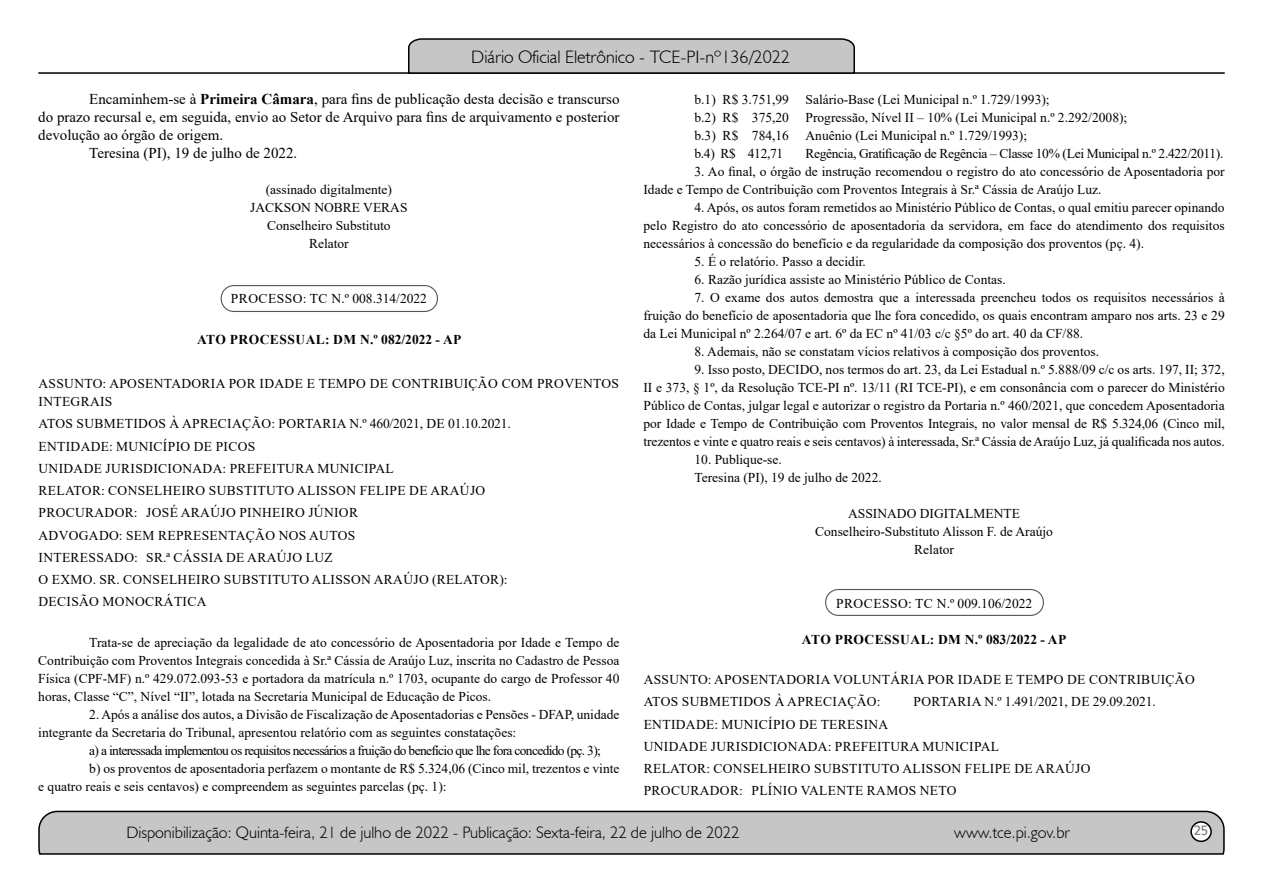
<style>
.page{position:relative;width:1263px;height:893px;background:#fff}
.page>*{position:absolute;margin:0;border:0;box-sizing:border-box;transform-origin:0 0}
.t1{font:300 18px "Humanist 521 BT";color:#000}
.t2{font:300 16.5px "Humanist 521 BT";color:#000}
.t3{font:15px "Times New Roman";color:#000}
.t4{font:15px "Estrangelo Edessa";color:#808080}
.t5{font:13.5px/18px "Times New Roman";color:#000;text-align:justify}
.t6{font:13.5px/22.2px "Times New Roman";letter-spacing:.025em;color:#000}
.t7{font:13.5px "Times New Roman";letter-spacing:-.05em;color:#000}
.t8{font:13.5px "Times New Roman";letter-spacing:-.025em;color:#000}
.t9{font:700 13.5px "Times New Roman";letter-spacing:.035em;color:#000}
.t10{font:13.5px "Times New Roman";letter-spacing:.035em;color:#000}
.s1{font-weight:700}
</style>
<div class="page">
<svg style="left:38px;top:810px;width:1187px;height:45px;background:#b9b9b9"></svg>
<div style="left:1191px;top:822px;width:20px;height:19px;background:#fff;border-radius:50%"></div>
<div style="left:1190px;top:821px;width:22px;height:21px;border:2px solid #000;border-radius:50%"></div>
<hr style="left:38px;top:72px;width:1187px;height:2px;background:#000">
<svg style="left:407px;top:38px;width:449px;height:36px;background:#b4b4b4"></svg>
<div style="left:221px;top:285px;width:217px;height:27px;border:1px solid #575756;border-radius:13px"></div>
<div style="left:825px;top:589px;width:219px;height:27px;border:1px solid #575756;border-radius:13px"></div>
<h1 class="t1" style="left:471px;top:46px;width:320px">Diário Oficial Eletrônico - TCE-PI-nº136/2022</h1>
<p class="t3" style="left:89px;top:89px;width:532px">Encaminhem-se à <span class="s1">Primeira Câmara</span>, para fins de publicação desta decisão e transcurso</p>
<p class="t3" style="left:38px;top:107px;width:583px">do prazo recursal e, em seguida, envio ao Setor de Arquivo para fins de arquivamento e posterior</p>
<p class="t3" style="left:38px;top:125px;width:187px">devolução ao órgão de origem.</p>
<p class="t3" style="left:89px;top:143px;width:210px">Teresina (PI), 19 de julho de 2022.</p>
<p class="t5" style="left:250px;top:180px;width:159px;text-align:center">(assinado digitalmente)<br>JACKSON NOBRE VERAS<br>Conselheiro Substituto<br>Relator</p>
<p class="t5" style="left:694px;top:90px;width:434px;text-align:left">b.1) R$ 3.751,99 Salário-Base (Lei Municipal n.º 1.729/1993);<br>b.2) R$ 375,20 Progressão, Nível II – 10% (Lei Municipal n.º 2.292/2008); b.3) R$ 784,16 Anuênio (Lei Municipal n.º 1.729/1993);<br>b.4) R$ 412,71</p>
<p class="t8" style="left:805px;top:144px;width:419px">Regência, Gratificação de Regência – Classe 10% (Lei Municipal n.º 2.422/2011).</p>
<p class="t5" style="left:643px;top:162px;width:583px;text-indent:51px">3. Ao final, o órgão de instrução recomendou o registro do ato concessório de Aposentadoria por<br>Idade e Tempo de Contribuição com Proventos Integrais à Sr.ª Cássia de Araújo Luz.</p>
<p class="t5" style="left:643px;top:198px;width:583px;text-indent:51px">4. Após, os autos foram remetidos ao Ministério Público de Contas, o qual emitiu parecer opinando pelo Registro do ato concessório de aposentadoria da servidora, em face do atendimento dos requisitos necessários à concessão do benefício e da regularidade da composição dos proventos (pç. 4).</p>
<p class="t5" style="left:694px;top:252px;width:173px">5. É o relatório. Passo a decidir.</p>
<p class="t5" style="left:694px;top:270px;width:313px">6. Razão jurídica assiste ao Ministério Público de Contas.</p>
<p class="t5" style="left:643px;top:288px;width:583px;text-indent:51px">7. O exame dos autos demostra que a interessada preencheu todos os requisitos necessários à fruição do benefício de aposentadoria que lhe fora concedido, os quais encontram amparo nos arts. 23 e 29 da Lei Municipal nº 2.264/07 e art. 6º da EC nº 41/03 c/c §5º do art. 40 da CF/88.</p>
<p class="t5" style="left:694px;top:342px;width:406px">8. Ademais, não se constatam vícios relativos à composição dos proventos.</p>
<p class="t5" style="left:643px;top:360px;width:583px;text-indent:51px">9. Isso posto, DECIDO, nos termos do art. 23, da Lei Estadual n.º 5.888/09 c/c os arts. 197, II; 372, II e 373, § 1º, da Resolução TCE-PI nº. 13/11 (RI TCE-PI), e em consonância com o parecer do Ministério Público de Contas, julgar legal e autorizar o registro da Portaria n.º 460/2021, que concedem Aposentadoria por Idade e Tempo de Contribuição com Proventos Integrais, no valor mensal de R$ 5.324,06 (Cinco mil, trezentos e vinte e quatro reais e seis centavos) à interessada, Sr.ª Cássia de Araújo Luz, já qualificada nos autos.</p>
<p class="t5" style="left:694px;top:450px;width:189px">10. Publique-se.<br>Teresina (PI), 19 de julho de 2022.</p>
<p class="t5" style="left:815px;top:504px;width:239px;text-align:center">ASSINADO DIGITALMENTE<br>Conselheiro-Substituto Alisson F. de Araújo<br>Relator</p>
<p class="t10" style="left:231px;top:289px;width:198px">PROCESSO: TC N.º 008.314/2022</p>
<p class="t9" style="left:197px;top:329px;width:266px">ATO PROCESSUAL: DM N.º 082/2022 - AP</p>
<p class="t6" style="left:39px;top:374px;width:582px;line-height:18px">ASSUNTO: APOSENTADORIA POR IDADE E TEMPO DE CONTRIBUIÇÃO COM PROVENTOS<br>INTEGRAIS</p>
<p class="t6" style="left:39px;top:412px;width:474px">ATOS SUBMETIDOS À APRECIAÇÃO: PORTARIA N.º 460/2021, DE 01.10.2021.<br>ENTIDADE: MUNICÍPIO DE PICOS<br>UNIDADE JURISDICIONADA: PREFEITURA MUNICIPAL<br>RELATOR: CONSELHEIRO SUBSTITUTO ALISSON FELIPE DE ARAÚJO PROCURADOR: JOSÉ ARAÚJO PINHEIRO JÚNIOR<br>ADVOGADO: SEM REPRESENTAÇÃO NOS AUTOS<br>INTERESSADO: SR.ª CÁSSIA DE ARAÚJO LUZ<br>O EXMO. SR. CONSELHEIRO SUBSTITUTO ALISSON ARAÚJO (RELATOR):<br>DECISÃO MONOCRÁTICA</p>
<p class="t5" style="left:38px;top:633px;width:583px;text-indent:51px">Trata-se de apreciação da legalidade de ato concessório de Aposentadoria por Idade e Tempo de Contribuição com Proventos Integrais concedida à Sr.ª Cássia de Araújo Luz, inscrita no Cadastro de Pessoa Física (CPF-MF) n.º 429.072.093-53 e portadora da matrícula n.º 1703, ocupante do cargo de Professor 40 horas, Classe “C”, Nível “II”, lotada na Secretaria Municipal de Educação de Picos.</p>
<p class="t5" style="left:38px;top:705px;width:583px;text-indent:51px">2. Após a análise dos autos, a Divisão de Fiscalização de Aposentadorias e Pensões - DFAP, unidade integrante da Secretaria do Tribunal, apresentou relatório com as seguintes constatações:</p>
<p class="t7" style="left:89px;top:741px;width:513px">a) a interessada implementou os requisitos necessários a fruição do benefício que lhe fora concedido (pç. 3);</p>
<p class="t5" style="left:89px;top:759px;width:532px">b) os proventos de aposentadoria perfazem o montante de R$ 5.324,06 (Cinco mil, trezentos e vinte</p>
<p class="t5" style="left:38px;top:777px;width:410px">e quatro reais e seis centavos) e compreendem as seguintes parcelas (pç. 1):</p>
<p class="t10" style="left:836px;top:594px;width:198px">PROCESSO: TC N.º 009.106/2022</p>
<p class="t9" style="left:802px;top:629px;width:266px">ATO PROCESSUAL: DM N.º 083/2022 - AP</p>
<p class="t6" style="left:644px;top:668px;width:552px">ASSUNTO: APOSENTADORIA VOLUNTÁRIA POR IDADE E TEMPO DE CONTRIBUIÇÃO<br>ATOS SUBMETIDOS À APRECIAÇÃO:</p>
<p class="t5" style="left:913px;top:692px;width:244px">PORTARIA N.º 1.491/2021, DE 29.09.2021.</p>
<p class="t6" style="left:644px;top:712px;width:448px">ENTIDADE: MUNICÍPIO DE TERESINA<br>UNIDADE JURISDICIONADA: PREFEITURA MUNICIPAL<br>RELATOR: CONSELHEIRO SUBSTITUTO ALISSON FELIPE DE ARAÚJO PROCURADOR: PLÍNIO VALENTE RAMOS NETO</p>
<p class="t2" style="left:126px;top:822px;width:614px">Disponibilização: Quinta-feira, 21 de julho de 2022 - Publicação: Sexta-feira, 22 de julho de 2022</p>
<p class="t2" style="left:954px;top:822px;width:117px">www.tce.pi.gov.br</p>
<p class="t4" style="left:1194px;top:823px;width:16px">25</p>
</div>
